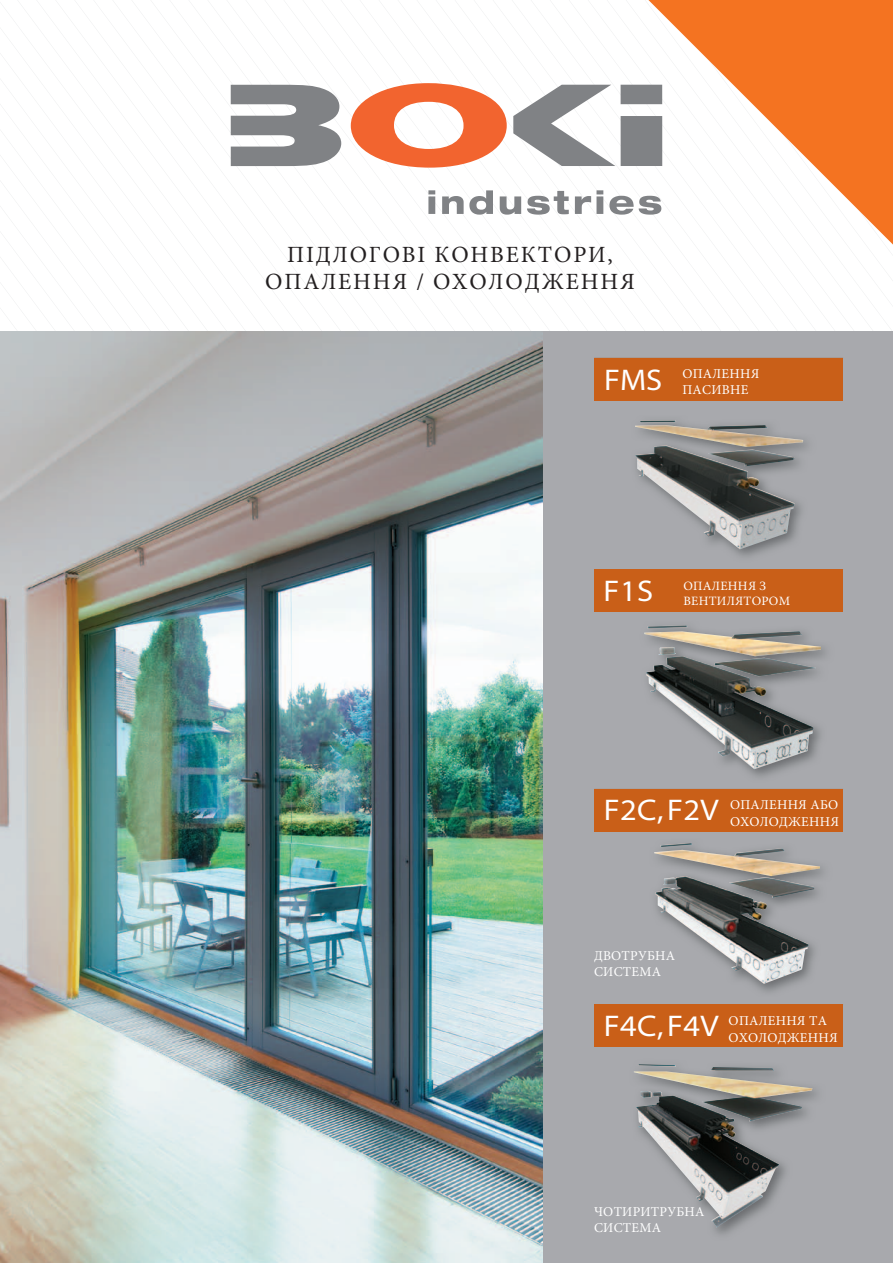
<style>
.page{position:relative;width:893px;height:1263px;background:#fff}
.page>*{position:absolute;margin:0;border:0;box-sizing:border-box;transform-origin:0 0}
.t1{font:semi-expanded 30px "Myriad Pro";letter-spacing:.01em;color:#fff}
.t2{font:23.25px/27.3px "Minion Pro";letter-spacing:.08em;color:#231f20;text-align:center}
.t3{font:13.5px/16.2px "Minion Pro";letter-spacing:.02em;color:#fff}
.t4{font:12.75px "Minion Pro";letter-spacing:.02em;color:#fff}
</style>
<div class="page">
<svg style="left:648px;top:0;width:245px;height:245px"></svg>
<svg style="left:231px;top:85px;width:110px;height:81px"></svg>
<svg style="left:351px;top:83px;width:156px;height:85px"></svg>
<svg style="left:513px;top:85px;width:149px;height:81px"></svg>
<svg style="left:428px;top:190px;width:233px;height:25px"></svg>
<img style="left:0;top:332px;width:543px;height:931px">
<div style="left:543px;top:332px;width:350px;height:931px;background:#a8a9ad"></div>
<img style="left:635px;top:420px;width:168px;height:129px">
<img style="left:644px;top:625px;width:177px;height:144px">
<img style="left:654px;top:843px;width:166px;height:141px">
<img style="left:634px;top:1064px;width:179px;height:163px">
<div style="left:594px;top:358px;width:249px;height:42px;background:#c95f18"></div>
<div style="left:594px;top:569px;width:249px;height:43px;background:#c95f18"></div>
<div style="left:594px;top:789px;width:249px;height:43px;background:#c95f18"></div>
<div style="left:594px;top:1005px;width:249px;height:42px;background:#c95f18"></div>
<h2 class="t2" style="left:265px;top:241px;width:371px">ПІДЛОГОВІ КОНВЕКТОРИ,<br>ОПАЛЕННЯ / ОХОЛОДЖЕННЯ</h2>
<h1 class="t1" style="left:604px;top:363px;width:60px">FMS</h1>
<p class="t3" style="left:682px;top:366px;width:78px">ОПАЛЕННЯ</p>
<p class="t3" style="left:682px;top:382px;width:67px">ПАСИВНЕ</p>
<h1 class="t1" style="left:604px;top:574px;width:51px">F1S</h1>
<p class="t4" style="left:683px;top:577px;width:84px">ОПАЛЕННЯ З</p>
<p class="t4" style="left:683px;top:592px;width:108px">ВЕНТИЛЯТОРОМ</p>
<h1 class="t1" style="left:604px;top:793px;width:116px">F2C,F2V</h1>
<p class="t3" style="left:730px;top:797px;width:110px">ОПАЛЕННЯ АБО</p>
<p class="t3" style="left:730px;top:813px;width:111px">ОХОЛОДЖЕННЯ</p>
<p class="t3" style="left:594px;top:948px;width:83px">ДВОТРУБНА<br>СИСТЕМА</p>
<h1 class="t1" style="left:604px;top:1009px;width:116px">F4C, F4V</h1>
<p class="t3" style="left:729px;top:1013px;width:111px">ОПАЛЕННЯ ТА<br>ОХОЛОДЖЕННЯ</p>
<p class="t3" style="left:594px;top:1203px;width:112px">ЧОТИРИТРУБНА<br>СИСТЕМА</p>
</div>
